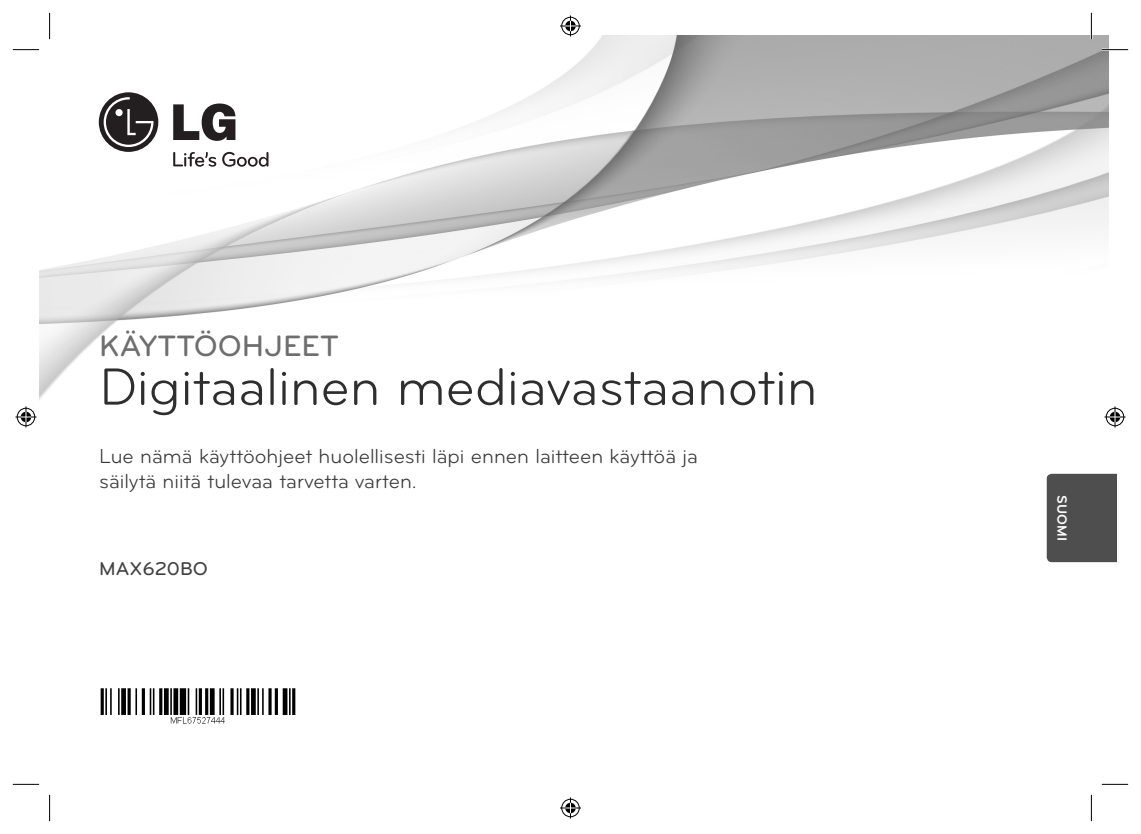
<style>
.page{position:relative;width:1141px;height:834px;background:#fff}
.page>*{position:absolute;margin:0;border:0;box-sizing:border-box;transform-origin:0 0}
.t1{font:54.25px "Bryant LG";color:#2e2e2e}
.t2{font:500 30.62px "Bryant LG";color:#6e6e6e}
.t3{font:21px/25.2px "Bryant LG";color:#393939}
.t4{font:500 19.25px "Bryant LG";color:#414141}
.t5{font:700 14px "Bryant LG";color:#fff}
</style>
<div class="page">
<img style="left:40px;top:36px;width:1069px;height:492px">
<svg style="left:173px;top:152px;width:43px;height:15px"></svg>
<svg style="left:222px;top:152px;width:46px;height:15px"></svg>
<svg style="left:173px;top:103px;width:62px;height:38px"></svg>
<div style="left:99px;top:92px;width:59px;height:60px;background:#231f20;border-radius:50%"></div>
<svg style="left:104px;top:97px;width:49px;height:50px"></svg>
<div style="left:1047px;top:473px;width:69px;height:89px;background:#4e4e4e"></div>
<img style="left:100px;top:688px;width:196px;height:36px">
<hr style="left:1102px;top:49px;width:26px;height:2px;background:#fff">
<hr style="left:49px;top:13px;width:2px;height:26px;background:#fff">
<hr style="left:1090px;top:13px;width:2px;height:26px;background:#fff">
<svg style="left:13px;top:49px;width:26px;height:1px"></svg>
<svg style="left:1102px;top:49px;width:26px;height:1px"></svg>
<svg style="left:13px;top:783px;width:26px;height:1px"></svg>
<svg style="left:1102px;top:783px;width:26px;height:1px"></svg>
<svg style="left:49px;top:13px;width:1px;height:26px"></svg>
<svg style="left:49px;top:794px;width:1px;height:27px"></svg>
<svg style="left:1091px;top:13px;width:1px;height:26px"></svg>
<svg style="left:1091px;top:794px;width:1px;height:27px"></svg>
<svg style="left:560px;top:15px;width:21px;height:21px"></svg>
<svg style="left:560px;top:797px;width:21px;height:21px"></svg>
<svg style="left:15px;top:406px;width:21px;height:21px"></svg>
<svg style="left:1104px;top:406px;width:21px;height:21px"></svg>
<h2 class="t2" style="left:99px;top:327px;width:241px">KÄYTTÖOHJEET</h2>
<h1 class="t1" style="left:99px;top:367px;width:720px">Digitaalinen mediavastaanotin</h1>
<p class="t3" style="left:99px;top:445px;width:600px">Lue nämä käyttöohjeet huolellisesti läpi ennen laitteen käyttöä ja säilytä niitä tulevaa tarvetta varten.</p>
<p class="t4" style="left:99px;top:557px;width:110px">MAX620BO</p>
<p class="t5" style="left:1067px;top:495px;width:47px;rotate:90deg">SUOMI</p>
</div>
